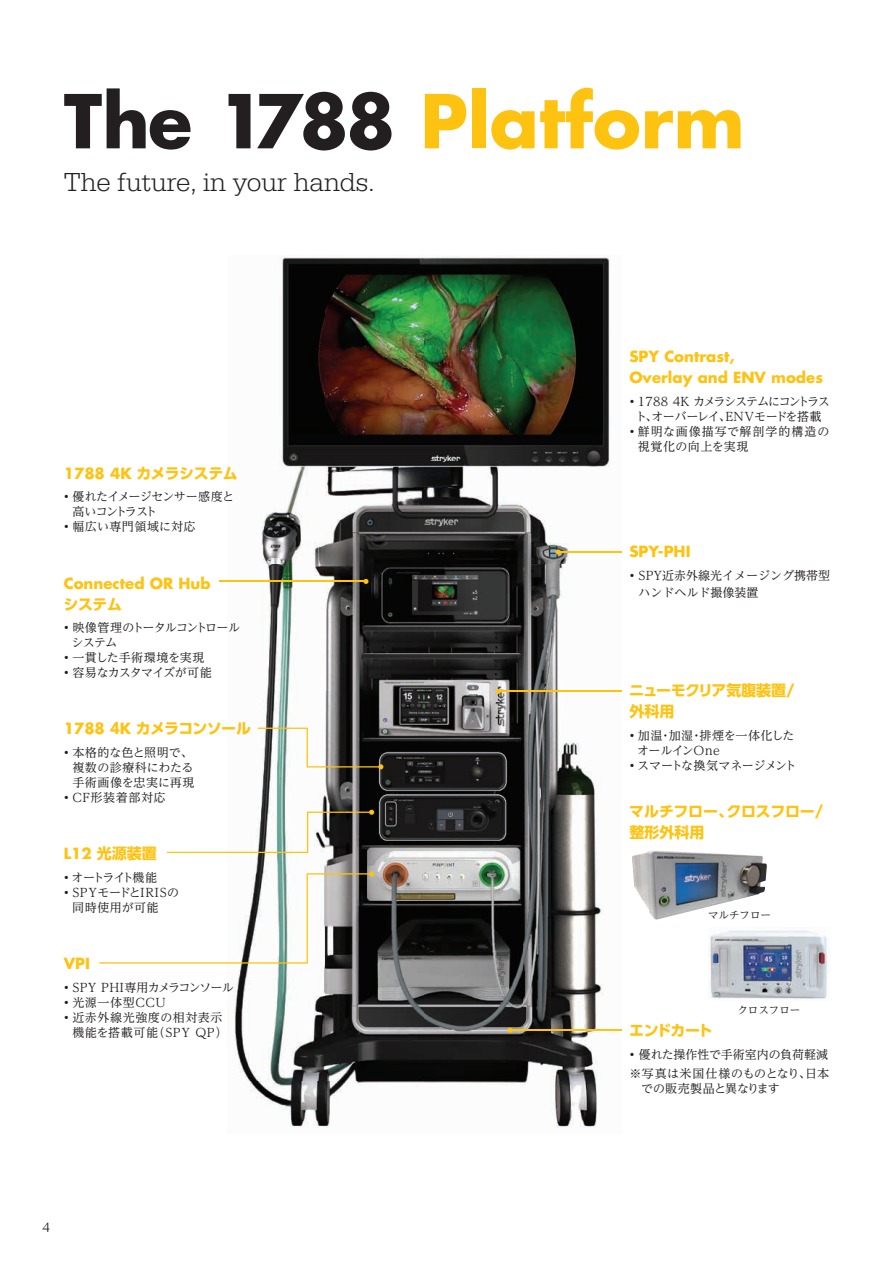
<style>
.page{position:relative;width:893px;height:1263px;background:#fff}
.page>*{position:absolute;margin:0;border:0;box-sizing:border-box;transform-origin:0 0}
.t1{font:700 72.15px "Futura For Stryker";color:#fec210}
.t2{font:300 27px "URW Egyptienne TOT";color:#231f20}
.t3{font:700 15px/21px "UD Shin Go Pro";letter-spacing:-.025em;color:#fec210}
.t4{font:700 15px/21px "Futura For Stryker";color:#fec210}
.t5{font:700 15px "UD Shin Go Pro";letter-spacing:-.055em;color:#fec210}
.t6{font:12px/15px "UD Reimin Pro";letter-spacing:.05em;color:#231f20}
.t7{font:12px/16.5px "UD Reimin Pro";color:#231f20}
.t8{font:12px/15px "UD Reimin Pro";letter-spacing:-.06em;color:#231f20}
.t9{font:12px/15px "UD Reimin Pro";letter-spacing:.02em;color:#231f20}
.t10{font:12px/15px "UD Reimin Pro";letter-spacing:-.08em;color:#231f20;text-align:center}
.t11{font:12px/15px "UD Reimin Pro";letter-spacing:-.025em;color:#231f20}
.t12{font:12px/15px "UD Reimin Pro";letter-spacing:.035em;color:#231f20}
.t13{font:12px "UD Reimin Pro";letter-spacing:-.03em;color:#231f20}
.t14{font:12px "UD Reimin Pro";letter-spacing:-.045em;color:#231f20}
.t15{font:12px "UD Reimin Pro";letter-spacing:-.02em;color:#231f20}
.t16{font:12px "UD Reimin Pro";letter-spacing:-.11em;color:#231f20}
.t17{font:10.5px "UD Reimin Pro";color:#231f20}
.s1{color:#231f20}
.s2{font-family:"Futura For Stryker"}
</style>
<div class="page">
<img style="left:227px;top:255px;width:395px;height:873px">
<svg style="left:258px;top:728px;width:125px;height:41px"></svg>
<svg style="left:99px;top:871px;width:275px;height:92px"></svg>
<hr style="left:510px;top:1029px;width:111px;height:2px;background:#fec210">
<svg style="left:507px;top:1028px;width:6px;height:5px"></svg>
<hr style="left:558px;top:551px;width:63px;height:2px;background:#fec210">
<svg style="left:555px;top:549px;width:6px;height:6px"></svg>
<hr style="left:499px;top:691px;width:122px;height:1px;background:#fec210">
<svg style="left:496px;top:689px;width:5px;height:5px"></svg>
<hr style="left:220px;top:581px;width:146px;height:1px;background:#fec210">
<svg style="left:363px;top:579px;width:6px;height:5px"></svg>
<svg style="left:167px;top:810px;width:207px;height:43px"></svg>
<img style="left:632px;top:850px;width:135px;height:69px">
<img style="left:709px;top:930px;width:120px;height:69px">
<h1 class="t1" style="left:64px;top:73px;width:682px"><span class="s1">The 1788</span> Platform</h1>
<h2 class="t2" style="left:64px;top:167px;width:312px">The future, in your hands.</h2>
<p class="t3" style="left:64px;top:462px;width:176px"><span class="s2">1788 4K</span> カメラシステム</p>
<p class="t8" style="left:72px;top:489px;width:163px;text-indent:-9px">• 優れたイメージセンサー感度と高いコントラスト</p>
<p class="t6" style="left:64px;top:519px;width:133px">• 幅広い専門領域に対応</p>
<p class="t4" style="left:64px;top:572px;width:148px">Connected OR Hub</p>
<p class="t3" style="left:63px;top:593px;width:60px">システム</p>
<p class="t8" style="left:71px;top:620px;width:170px;text-indent:-8px">• 映像管理のトータルコントロールシステム</p>
<p class="t9" style="left:64px;top:650px;width:142px">• 一貫した手術環境を実現</p>
<p class="t14" style="left:64px;top:663px;width:150px">• 容易なカスタマイズが可能</p>
<p class="t5" style="left:64px;top:716px;width:189px"><span class="s2">1788</span> ４<span class="s2">K</span> カメラコンソール</p>
<p class="t9" style="left:72px;top:745px;width:124px;text-indent:-9px">• 本格的な色と照明で、複数の診療科にわたる手術画像を忠実に再現</p>
<p class="t6" style="left:64px;top:790px;width:103px">• CF形装着部対応</p>
<p class="t3" style="left:64px;top:843px;width:95px"><span class="s2">L12</span> 光源装置</p>
<p class="t16" style="left:64px;top:867px;width:95px">• オートライト機能</p>
<p class="t12" style="left:72px;top:884px;width:108px;text-indent:-9px">• SPYモードとIRISの同時使用が可能</p>
<p class="t4" style="left:64px;top:953px;width:28px">VPI</p>
<p class="t8" style="left:64px;top:979px;width:171px">• SPY PHI専用カメラコンソール</p>
<p class="t6" style="left:64px;top:994px;width:104px">• 光源一体型CCU</p>
<p class="t6" style="left:72px;top:1009px;width:157px;text-indent:-9px">• 近赤外線光強度の相対表示機能を搭載可能（SPY QP）</p>
<p class="t7" style="left:43px;top:1218px;width:9px">4</p>
<p class="t4" style="left:629px;top:346px;width:195px">SPY Contrast,<br>Overlay and ENV modes</p>
<p class="t10" style="left:629px;top:393px;width:202px">• 1788 4K カメラシステムにコントラスト、オーバーレイ、ENVモードを搭載</p>
<p class="t6" style="left:638px;top:423px;width:193px;text-indent:-9px">• 鮮明な画像描写で解剖学的構造の視覚化の向上を実現</p>
<p class="t4" style="left:629px;top:541px;width:63px">SPY-PHI</p>
<p class="t7" style="left:639px;top:567px;width:193px;text-indent:-9px">• SPY近赤外線光イメージング携帯型ハンドヘルド撮像装置</p>
<p class="t3" style="left:629px;top:680px;width:167px">ニューモクリア気腹装置<span class="s2">/</span>外科用</p>
<p class="t11" style="left:637px;top:728px;width:159px;text-indent:-8px">• 加温・加湿・排煙を一体化したオールインOne</p>
<p class="t13" style="left:629px;top:756px;width:169px">• スマートな換気マネージメント</p>
<p class="t3" style="left:629px;top:800px;width:196px">マルチフロー、クロスフロー<span class="s2">/</span>整形外科用</p>
<p class="t17" style="left:708px;top:906px;width:64px">マルチフロー</p>
<p class="t17" style="left:737px;top:1001px;width:65px">クロスフロー</p>
<p class="t3" style="left:629px;top:1019px;width:85px">エンドカート</p>
<p class="t7" style="left:629px;top:1044px;width:201px;line-height:19.2px">• 優れた操作性で手術室内の負荷軽減※ 写真は米国仕様のものとなり、日本</p>
<p class="t15" style="left:641px;top:1078px;width:140px">での販売製品と異なります</p>
</div>
